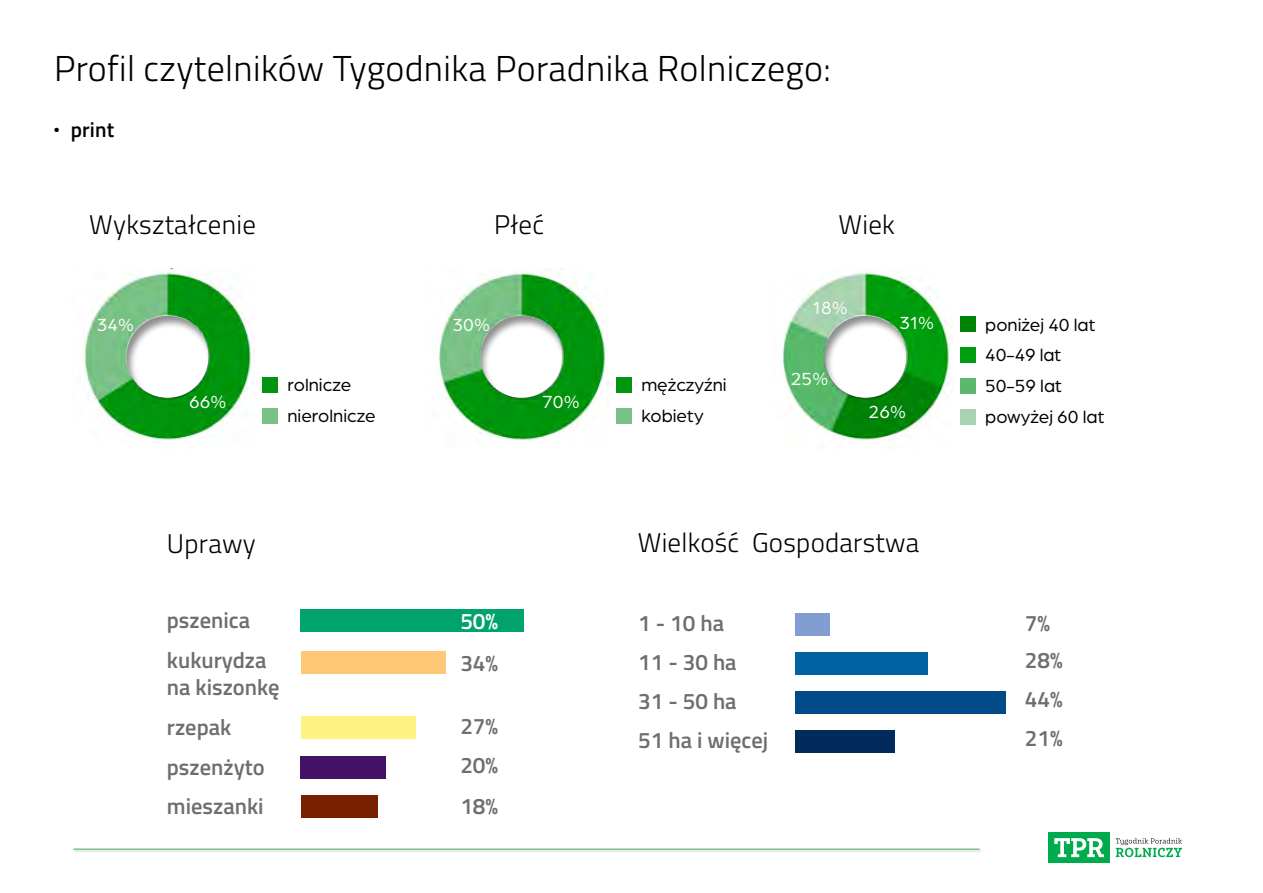
<style>
.page{position:relative;width:1263px;height:893px;background:#fff}
.page>*{position:absolute;margin:0;border:0;box-sizing:border-box;transform-origin:0 0}
.t1{font:300 36px "Titillium Web";letter-spacing:.01em;color:#000}
.t2{font:300 27px "Titillium Web";letter-spacing:.01em;color:#000}
.t3{font:600 22.5px/39.8px "Titillium Web";color:#6d6e71}
.t4{font:600 22.5px "Titillium Web";color:#fff}
.t5{font:600 21px "Titillium Web";letter-spacing:.01em;color:#000}
.t6{font:18.6px/30.8px "Arboria";color:#000}
.t7{font:18.6px "Arboria";letter-spacing:.01em;color:#fff}
.s1{font-family:"Khand";font-weight:700}
</style>
<div class="page">
<div style="left:73px;top:848px;width:910px;height:5px;background:#ececec"></div>
<hr style="left:73px;top:849px;width:906px;height:1px;background:#41ad49">
<svg style="left:1116px;top:838px;width:66px;height:19px"></svg>
<div style="left:1048px;top:832px;width:62px;height:31px;background:#00ab4e"></div>
<svg style="left:1054px;top:838px;width:50px;height:19px"></svg>
<div style="left:301px;top:609px;width:223px;height:23px;background:#00a36b"></div>
<div style="left:301px;top:651px;width:144px;height:23px;background:#fec775"></div>
<div style="left:301px;top:716px;width:115px;height:23px;background:#fef381"></div>
<div style="left:301px;top:756px;width:85px;height:23px;background:#431165"></div>
<div style="left:301px;top:795px;width:77px;height:23px;background:#772000"></div>
<div style="left:795px;top:691px;width:210px;height:23px;background:#004a88"></div>
<div style="left:795px;top:730px;width:100px;height:23px;background:#002b5b"></div>
<div style="left:795px;top:652px;width:133px;height:23px;background:#0063a1"></div>
<div style="left:795px;top:612px;width:35px;height:23px;background:#819dd1"></div>
<img style="left:782px;top:270px;width:170px;height:179px">
<div style="left:824px;top:316px;width:84px;height:83px;background:#000;opacity:.25"></div>
<div style="left:823px;top:314px;width:84px;height:84px;background:#000;opacity:.45"></div>
<div style="left:960px;top:316px;width:15px;height:16px;background:#008309"></div>
<div style="left:960px;top:347px;width:15px;height:16px;background:#009d10"></div>
<div style="left:960px;top:378px;width:15px;height:16px;background:#5bb86c"></div>
<div style="left:960px;top:409px;width:15px;height:16px;background:#a8d3b0"></div>
<img style="left:82px;top:269px;width:173px;height:180px">
<div style="left:126px;top:316px;width:84px;height:83px;background:#000;opacity:.25"></div>
<div style="left:125px;top:314px;width:84px;height:84px;background:#000;opacity:.45"></div>
<img style="left:438px;top:269px;width:170px;height:171px">
<div style="left:480px;top:316px;width:84px;height:83px;background:#000;opacity:.25"></div>
<div style="left:479px;top:314px;width:84px;height:84px;background:#000;opacity:.45"></div>
<div style="left:616px;top:377px;width:16px;height:15px;background:#009410"></div>
<div style="left:616px;top:408px;width:16px;height:15px;background:#79c187"></div>
<div style="left:262px;top:377px;width:16px;height:15px;background:#009410"></div>
<div style="left:262px;top:408px;width:16px;height:15px;background:#79c187"></div>
<h1 class="t1" style="left:54px;top:42px;width:778px">Profil czytelników Tygodnika Poradnika Rolniczego:</h1>
<p class="t5" style="left:54px;top:114px;width:62px"><span class="s1">•</span> print</p>
<p class="t2" style="left:89px;top:205px;width:168px">Wykształcenie</p>
<p class="t2" style="left:494px;top:205px;width:52px">Płeć</p>
<p class="t2" style="left:839px;top:205px;width:58px">Wiek</p>
<p class="t7" style="left:97px;top:313px;width:39px">34%</p>
<p class="t7" style="left:189px;top:390px;width:39px">66%</p>
<p class="t6" style="left:287px;top:369px;width:90px">rolnicze nierolnicze</p>
<p class="t2" style="left:167px;top:523px;width:90px">Uprawy</p>
<p class="t3" style="left:167px;top:599px;width:101px">pszenica kukurydza</p>
<p class="t3" style="left:167px;top:666px;width:114px">na kiszonkę rzepak pszenżyto mieszanki</p>
<p class="t7" style="left:452px;top:313px;width:39px">30%</p>
<p class="t7" style="left:543px;top:390px;width:38px">70%</p>
<p class="t4" style="left:460px;top:605px;width:39px">50%</p>
<p class="t3" style="left:460px;top:642px;width:39px">34%</p>
<p class="t3" style="left:460px;top:705px;width:39px;text-align:justify">27% 20% 18%</p>
<p class="t6" style="left:641px;top:369px;width:87px">mężczyźni kobiety</p>
<p class="t7" style="left:813px;top:295px;width:37px">18%</p>
<p class="t7" style="left:791px;top:367px;width:39px">25%</p>
<p class="t7" style="left:899px;top:311px;width:36px">31%</p>
<p class="t6" style="left:985px;top:308px;width:121px">poniżej 40 lat<br>40-49 lat<br>50-59 lat powyżej 60 lat</p>
<p class="t7" style="left:868px;top:400px;width:39px">26%</p>
<p class="t2" style="left:638px;top:522px;width:283px">Wielkość Gospodarstwa</p>
<p class="t3" style="left:638px;top:603px;width:132px;line-height:39px">1 - 10 ha<br>11 - 30 ha<br>31 - 50 ha<br>51 ha i więcej</p>
<p class="t3" style="left:1025px;top:603px;width:39px;line-height:38.5px">7%<br>28%<br>44%<br>21%</p>
</div>
